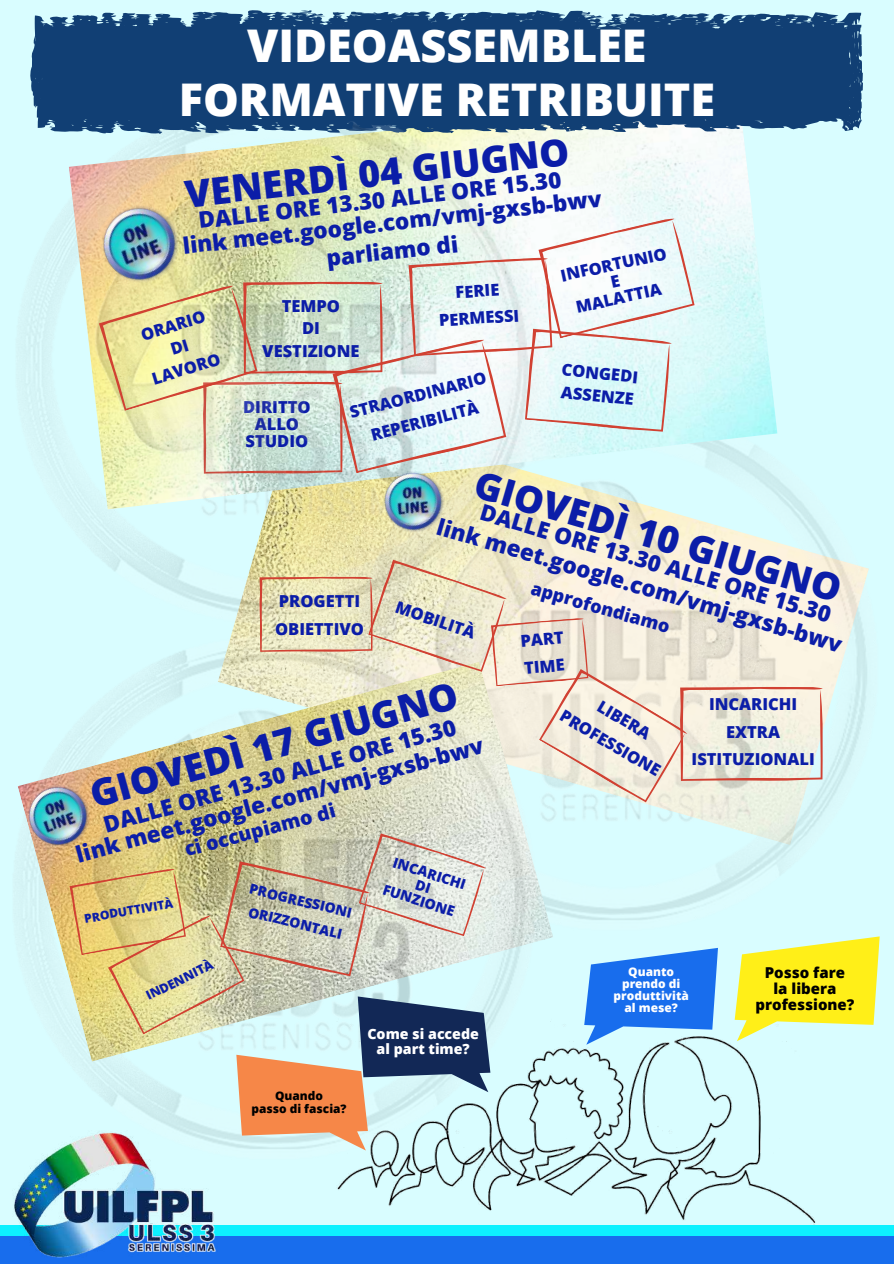
<style>
.page{position:relative;width:894px;height:1264px;background:#fff}
.page>*{position:absolute;margin:0;border:0;box-sizing:border-box;transform-origin:0 0}
.t1{font:800 45px/54px "Open Sans";color:#fff;text-align:center}
.t2{font:800 37.5px "Open Sans";color:#0b1da8}
.t3{font:800 22.5px "Open Sans";color:#0b1da8}
.t4{font:800 19.5px "Open Sans";color:#0b1da8}
.t5{font:800 18px "Open Sans";color:#0b1da8}
.t6{font:800 16.5px/27px "Open Sans";color:#0b1da8;text-align:center}
.t7{font:800 15px/15.9px "Open Sans";color:#000;text-align:center}
.t8{font:800 14.25px/15px "Open Sans";color:#fff;text-align:center}
.t9{font:800 14.1px/14.5px "Open Sans";color:#0b1da8;text-align:center}
.t10{font:800 13.95px "Open Sans";color:#0b1da8}
.t11{font:800 12.6px "Open Sans";color:#0b1da8}
.t12{font:800 12px "Open Sans";color:#0b1da8}
.t13{font:800 11.85px/12.1px "Open Sans";color:#fff;text-align:center}
.t14{font:800 11.85px/12.6px "Open Sans";color:#000;text-align:center}
</style>
<div class="page">
<div style="left:0;top:0;width:893px;height:1263px;background:#d9fdff"></div>
<img style="left:337px;top:1039px;width:479px;height:186px">
<div style="left:0;top:1225px;width:893px;height:38px;background:#0df1ff"></div>
<div style="left:0;top:1235px;width:893px;height:28px;background:#186ded"></div>
<img style="left:12px;top:1174px;width:205px;height:84px">
<img style="left:553px;top:432px;width:327px;height:513px">
<svg style="left:584px;top:12px;width:278px;height:12px;fill:#154377"></svg>
<svg style="left:584px;top:12px;width:7px;height:3px"></svg>
<img style="left:555px;top:133px;width:222px;height:376px">
<img style="left:18px;top:639px;width:534px;height:535px">
<svg style="left:34px;top:10px;width:550px;height:10px"></svg>
<svg style="left:298px;top:10px;width:15px;height:3px"></svg>
<svg style="left:585px;top:24px;width:277px;height:109px;background:#1d4a7c"></svg>
<svg style="left:586px;top:24px;width:14px;height:3px"></svg>
<svg style="left:734px;top:936px;width:145px;height:105px"></svg>
<img style="left:21px;top:134px;width:534px;height:505px">
<div style="left:30px;top:20px;width:555px;height:114px;background:#113f74"></div>
<svg style="left:299px;top:21px;width:14px;height:2px"></svg>
<svg style="left:98px;top:215px;width:605px;height:259px"></svg>
<svg style="left:259px;top:559px;width:572px;height:248px;background:#eae3cb"></svg>
<svg style="left:584px;top:948px;width:133px;height:96px"></svg>
<svg style="left:69px;top:832px;width:423px;height:318px"></svg>
<img style="left:82px;top:183px;width:119px;height:119px">
<img style="left:18px;top:767px;width:90px;height:95px">
<img style="left:369px;top:456px;width:92px;height:89px">
<h1 class="t1" style="left:179px;top:18px;width:537px">VIDEOASSEMBLEE<br>FORMATIVE RETRIBUITE</h1>
<h2 class="t2" style="left:182px;top:166px;width:388px;rotate:-6deg">VENERDÌ 04 GIUGNO</h2>
<h3 class="t3" style="left:197px;top:203px;width:366px;rotate:-6deg">DALLE ORE 13.30 ALLE ORE 15.30</h3>
<h3 class="t3" style="left:181px;top:228px;width:422px;rotate:-6deg">link meet.google.com/vmj-gxsb-bwv</h3>
<h3 class="t3" style="left:325px;top:242px;width:134px;rotate:-6deg">parliamo di</h3>
<p class="t6" style="left:559px;top:267px;width:109px;line-height:17px;rotate:-12deg">INFORTUNIO<br>E<br>MALATTIA</p>
<p class="t6" style="left:436px;top:280px;width:82px;rotate:-4deg">FERIE<br>PERMESSI</p>
<p class="t6" style="left:262px;top:294px;width:99px;line-height:22.5px">TEMPO<br>DI<br>VESTIZIONE</p>
<p class="t6" style="left:136px;top:324px;width:72px;line-height:22.5px;rotate:-17deg">ORARIO<br>DI<br>LAVORO</p>
<p class="t6" style="left:562px;top:357px;width:78px;line-height:22.5px;text-align:left;rotate:6deg">CONGEDI<br>ASSENZE</p>
<p class="t6" style="left:346px;top:398px;width:142px;rotate:-14deg">STRAORDINARIO<br>REPERIBILITÀ</p>
<p class="t6" style="left:243px;top:398px;width:69px;line-height:17px">DIRITTO<br>ALLO<br>STUDIO</p>
<p class="t6" style="left:275px;top:587px;width:90px;text-align:left">PROGETTI<br>OBIETTIVO</p>
<h2 class="t2" style="left:482px;top:458px;width:381px;rotate:16deg">GIOVEDÌ 10 GIUGNO</h2>
<h3 class="t3" style="left:484px;top:497px;width:366px;rotate:16deg">DALLE ORE 13.30 ALLE ORE 15.30</h3>
<h3 class="t3" style="left:441px;top:512px;width:422px;rotate:16deg">link meet.google.com/vmj-gxsb-bwv</h3>
<p class="t5" style="left:535px;top:575px;width:145px;rotate:16deg">approfondiamo</p>
<p class="t6" style="left:400px;top:593px;width:85px;rotate:19deg">MOBILITÀ</p>
<p class="t6" style="left:519px;top:627px;width:45px;text-align:left;rotate:-5deg">PART<br>TIME</p>
<h2 class="t2" style="left:84px;top:768px;width:381px;rotate:-15deg">GIOVEDÌ 17 GIUGNO</h2>
<h3 class="t3" style="left:100px;top:810px;width:366px;rotate:-16deg">DALLE ORE 13.30 ALLE ORE 15.30</h3>
<h3 class="t3" style="left:72px;top:839px;width:422px;rotate:-15deg">link meet.google.com/vmj-gxsb-bwv</h3>
<p class="t4" style="left:181px;top:836px;width:157px;rotate:-15deg">ci occupiamo di</p>
<p class="t9" style="left:394px;top:854px;width:78px;rotate:18deg">INCARICHI<br>DI<br>FUNZIONE</p>
<p class="t10" style="left:252px;top:879px;width:106px;rotate:13deg">PROGRESSIONI</p>
<p class="t12" style="left:83px;top:910px;width:91px;rotate:-10deg">PRODUTTIVITÀ</p>
<p class="t10" style="left:251px;top:902px;width:98px;rotate:13deg">ORIZZONTALI</p>
<p class="t11" style="left:143px;top:988px;width:75px;rotate:-26deg">INDENNITÀ</p>
<p class="t14" style="left:251px;top:1089px;width:96px">Quando<br>passo di fascia?</p>
<p class="t8" style="left:367px;top:1025px;width:113px">Come si accede al part time?</p>
<p class="t6" style="left:582px;top:678px;width:115px;rotate:31deg">LIBERA<br>PROFESSIONE</p>
<p class="t6" style="left:691px;top:690px;width:125px">INCARICHI<br>EXTRA<br>ISTITUZIONALI</p>
<p class="t13" style="left:613px;top:965px;width:77px">Quanto prendo di produttività al mese?</p>
<p class="t7" style="left:755px;top:964px;width:100px">Posso fare<br>la libera professione?</p>
</div>
